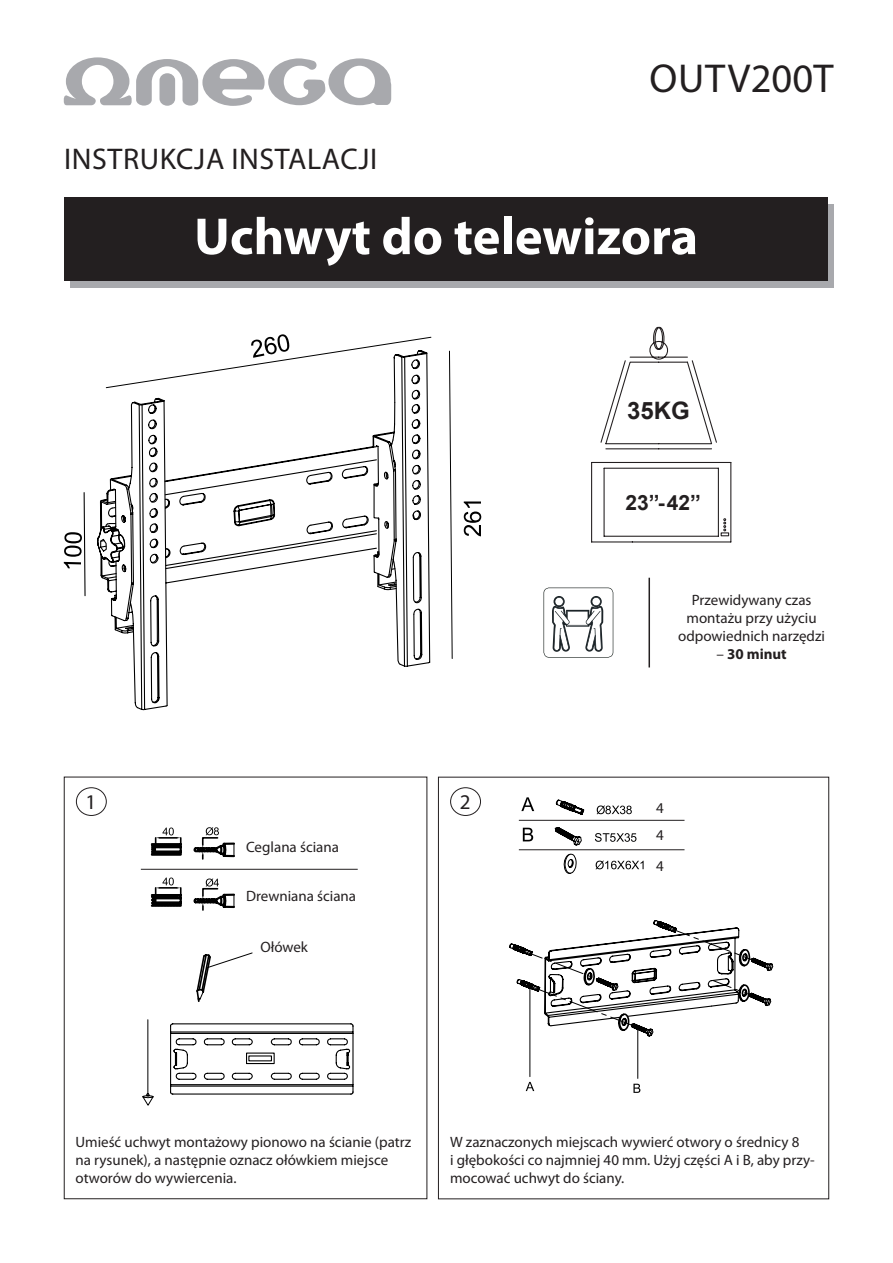
<style>
.page{position:relative;width:893px;height:1263px;background:#fff}
.page>*{position:absolute;margin:0;border:0;box-sizing:border-box;transform-origin:0 0}
.t1{font:700 52.5px "Myriad Pro";color:#fff}
.t2{font:40.5px "Myriad Pro";letter-spacing:.01em;color:#231f20}
.t3{font:30px "Myriad Pro";letter-spacing:.02em;color:#231f20}
.t4{font:700 24px "Arial";color:#231f20}
.t5{font:700 21px "Arial";color:#231f20}
.t6{font:21px "Myriad Pro";color:#231f20}
.manual_tekst{font:15px/18px "Myriad Pro";color:#231f20}
.t7{font:700 15px "Myriad Pro";color:#231f20}
.s1{font-weight:400}
</style>
<div class="page">
<div style="left:70px;top:204px;width:764px;height:83px;background:#a8a9ad"></div>
<svg style="left:64px;top:57px;width:327px;height:49px"></svg>
<div style="left:160px;top:73px;width:15px;height:33px;background:#a8a9ad;border-radius:7px"></div>
<div style="left:65px;top:197px;width:763px;height:84px;background:#231f20"></div>
<hr style="left:648px;top:578px;width:2px;height:89px;background:#231f20">
<svg style="left:591px;top:326px;width:141px;height:217px"></svg>
<svg style="left:449px;top:350px;width:4px;height:309px"></svg>
<svg style="left:110px;top:597px;width:320px;height:114px"></svg>
<svg style="left:464px;top:501px;width:17px;height:35px"></svg>
<svg style="left:64px;top:334px;width:368px;height:263px"></svg>
<svg style="left:509px;top:920px;width:265px;height:173px"></svg>
<div style="left:76px;top:787px;width:31px;height:29px;border:1px solid #231f20;border-radius:50%"></div>
<div style="left:64px;top:777px;width:363px;height:422px;border:1px solid #231f20"></div>
<svg style="left:142px;top:1019px;width:12px;height:87px"></svg>
<svg style="left:170px;top:1023px;width:184px;height:72px"></svg>
<svg style="left:150px;top:827px;width:85px;height:33px"></svg>
<svg style="left:150px;top:877px;width:85px;height:34px"></svg>
<svg style="left:196px;top:952px;width:57px;height:50px"></svg>
<div style="left:450px;top:787px;width:31px;height:29px;border:1px solid #231f20;border-radius:50%"></div>
<hr style="left:141px;top:869px;width:217px;height:1px;background:#231f20">
<svg style="left:554px;top:827px;width:28px;height:19px"></svg>
<svg style="left:597px;top:805px;width:35px;height:9px"></svg>
<svg style="left:595px;top:833px;width:41px;height:9px"></svg>
<svg style="left:521px;top:797px;width:13px;height:14px"></svg>
<svg style="left:523px;top:828px;width:10px;height:13px"></svg>
<svg style="left:555px;top:799px;width:30px;height:16px"></svg>
<svg style="left:596px;top:860px;width:48px;height:9px"></svg>
<svg style="left:563px;top:853px;width:14px;height:21px"></svg>
<hr style="left:519px;top:820px;width:165px;height:1px;background:#231f20">
<hr style="left:519px;top:849px;width:165px;height:1px;background:#231f20">
<svg style="left:543px;top:587px;width:70px;height:71px"></svg>
<p class="t3" style="left:64px;top:141px;width:315px">INSTRUKCJA INSTALACJI</p>
<p class="t2" style="left:649px;top:53px;width:186px">OUTV200T</p>
<p class="t1" style="left:194px;top:202px;width:506px">Uchwyt do telewizora</p>
<p class="t4" style="left:627px;top:393px;width:64px">35KG</p>
<p class="t5" style="left:625px;top:488px;width:77px">23’’-42’’</p>
<p class="t6" style="left:86px;top:789px;width:12px">1</p>
<p class="t6" style="left:460px;top:789px;width:12px">2</p>
<p class="manual_tekst" style="left:246px;top:838px;width:94px">Ceglana ściana</p>
<p class="manual_tekst" style="left:246px;top:887px;width:112px">Drewniana ściana</p>
<p class="manual_tekst" style="left:260px;top:938px;width:49px">Ołówek</p>
<p class="manual_tekst" style="left:678px;top:590px;width:148px;text-align:center">Przewidywany czas montażu przy użyciu odpowiednich narzędzi</p>
<p class="t7" style="left:716px;top:644px;width:72px"><span class="s1">–</span> 30 minut</p>
<p class="manual_tekst" style="left:656px;top:799px;width:9px">4</p>
<p class="manual_tekst" style="left:656px;top:825px;width:9px">4</p>
<p class="manual_tekst" style="left:656px;top:856px;width:9px">4</p>
<p class="manual_tekst" style="left:75px;top:1132px;width:337px">Umieść uchwyt montażowy pionowo na ścianie (patrz na rysunek), a następnie oznacz ołówkiem miejsce otworów do wywiercenia.</p>
<p class="manual_tekst" style="left:450px;top:1132px;width:366px">W zaznaczonych miejscach wywierć otwory o średnicy 8<br>i głębokości co najmniej 40 mm. Użyj części A i B, aby przy&shy;mocować uchwyt do ściany.</p>
</div>
